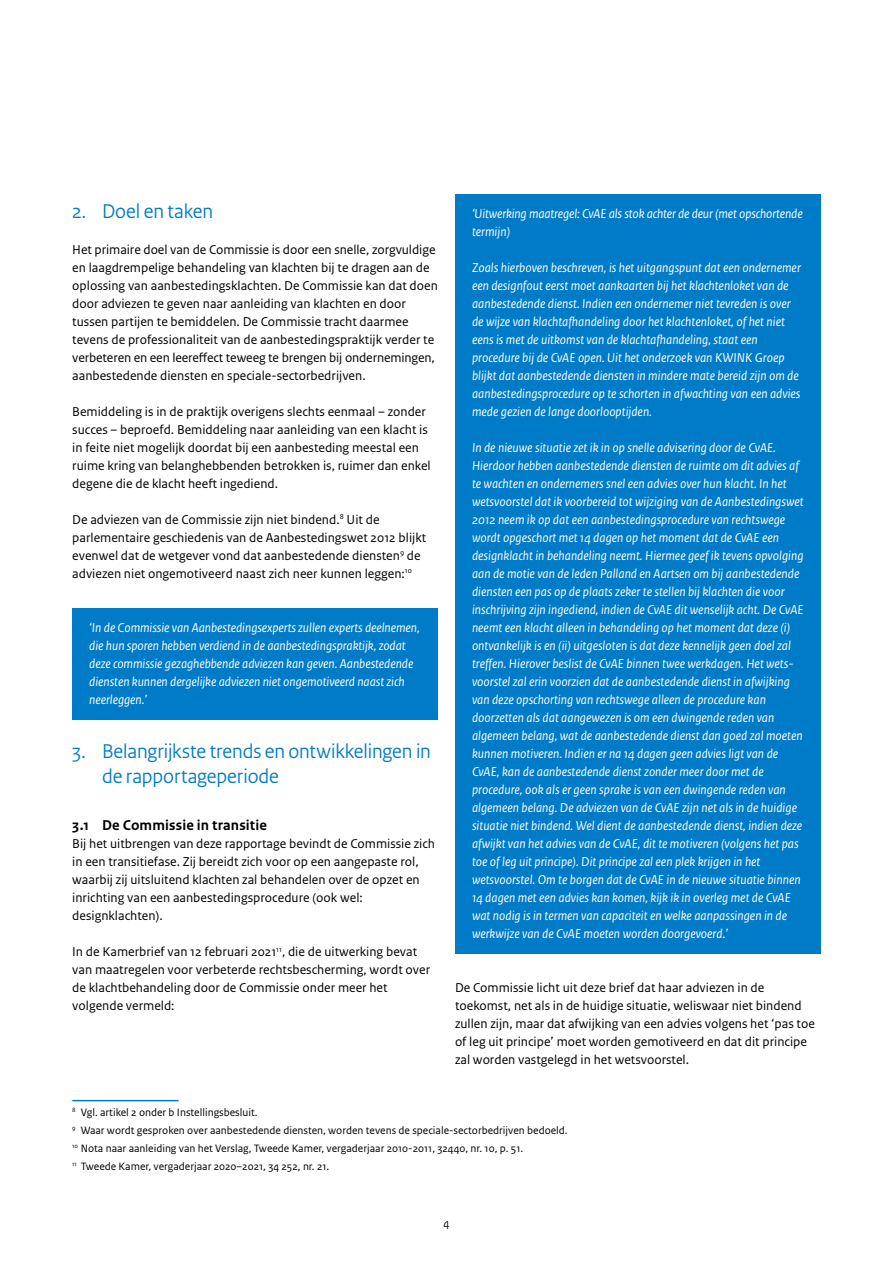
<style>
.page{position:relative;width:893px;height:1263px;background:#fff}
.page>*{position:absolute;margin:0;border:0;box-sizing:border-box;transform-origin:0 0}
._02_RO_Kop{font:21px/25.5px "Rijksoverheid Sans Heading";letter-spacing:-.005em;color:#007bc7}
._03_RO_Paragraafkop{font:700 15px "Rijksoverheid Sans Text";letter-spacing:.01em;color:#000}
.Kader_Broodtekst{font:italic 13.5px/18px "Rijksoverheid Sans Text";color:#fff}
.P_RO_Broodtekst{font:13.5px/18px "Rijksoverheid Sans Text";color:#000}
.t1{font:12px "Rijksoverheid Sans Heading";color:#000}
._14_RO_Voetnoot{font:11.25px "Rijksoverheid Sans Text";color:#000}
</style>
<div class="page">
<div style="left:72px;top:608px;width:366px;height:111px;background:#007bc7"></div>
<hr style="left:72px;top:1100px;width:107px;height:1px;background:#007bc7">
<div style="left:455px;top:194px;width:366px;height:57px;background:#007bc7"></div>
<div style="left:455px;top:248px;width:366px;height:183px;background:#007bc7"></div>
<div style="left:455px;top:428px;width:366px;height:525px;background:#007bc7"></div>
<h2 class="_02_RO_Kop" style="left:72px;top:199px;width:142px">2. Doel en taken</h2>
<p class="P_RO_Broodtekst" style="left:72px;top:241px;width:367px">Het primaire doel van de Commissie is door een snelle, zorgvuldige en laagdrempelige behandeling van klachten bij te dragen aan de oplossing van aanbestedingsklachten. De Commissie kan dat doen door adviezen te geven naar aanleiding van klachten en door tussen partijen te bemiddelen. De Commissie tracht daarmee tevens de professionaliteit van de aanbestedingspraktijk verder te verbeteren en een leereffect teweeg te brengen bij ondernemingen, aanbestedende diensten en speciale-sectorbedrijven.</p>
<p class="P_RO_Broodtekst" style="left:72px;top:403px;width:360px">Bemiddeling is in de praktijk overigens slechts eenmaal – zonder succes – beproefd. Bemiddeling naar aanleiding van een klacht is in feite niet mogelijk doordat bij een aanbesteding meestal een ruime kring van belanghebbenden betrokken is, ruimer dan enkel degene die de klacht heeft ingediend.</p>
<p class="P_RO_Broodtekst" style="left:72px;top:511px;width:356px">De adviezen van de Commissie zijn niet bindend.<sup>8</sup> Uit de parlementaire geschiedenis van de Aanbestedingswet 2012 blijkt evenwel dat de wetgever vond dat aanbestedende diensten<sup>9</sup> de adviezen niet ongemotiveerd naast zich neer kunnen leggen:<sup>10</sup></p>
<p class="Kader_Broodtekst" style="left:89px;top:619px;width:332px">‘In de Commissie van Aanbestedingsexperts zullen experts deelnemen, die hun sporen hebben verdiend in de aanbestedingspraktijk, zodat deze commissie gezaghebbende adviezen kan geven. Aanbestedende diensten kunnen dergelijke adviezen niet ongemotiveerd naast zich neerleggen.’</p>
<h2 class="_02_RO_Kop" style="left:102px;top:739px;width:330px;text-indent:-30px">3. Belangrijkste trends en ontwikkelingen in de rapportageperiode</h2>
<h3 class="_03_RO_Paragraafkop" style="left:72px;top:816px;width:196px">3.1 De Commissie in transitie</h3>
<p class="P_RO_Broodtekst" style="left:72px;top:835px;width:364px">Bij het uitbrengen van deze rapportage bevindt de Commissie zich in een transitiefase. Zij bereidt zich voor op een aangepaste rol, waarbij zij uitsluitend klachten zal behandelen over de opzet en inrichting van een aanbestedingsprocedure (ook wel: designklachten).</p>
<p class="P_RO_Broodtekst" style="left:72px;top:943px;width:359px">In de Kamerbrief van 12 februari 2021<sup>11</sup>, die de uitwerking bevat van maatregelen voor verbeterde rechtsbescherming, wordt over de klachtbehandeling door de Commissie onder meer het volgende vermeld:</p>
<p class="Kader_Broodtekst" style="left:472px;top:205px;width:332px">‘Uitwerking maatregel: CvAE als stok achter de deur (met opschortende termijn)</p>
<p class="Kader_Broodtekst" style="left:472px;top:259px;width:330px">Zoals hierboven beschreven, is het uitgangspunt dat een ondernemer een designfout eerst moet aankaarten bij het klachtenloket van de aanbestedende dienst. Indien een ondernemer niet tevreden is over de wijze van klachtafhandeling door het klachtenloket, of het niet eens is met de uitkomst van de klachtafhandeling, staat een procedure bij de CvAE open. Uit het onderzoek van KWINK Groep blijkt dat aanbestedende diensten in mindere mate bereid zijn om de aanbestedingsprocedure op te schorten in afwachting van een advies mede gezien de lange doorlooptijden.</p>
<p class="Kader_Broodtekst" style="left:472px;top:439px;width:333px">In de nieuwe situatie zet ik in op snelle advisering door de CvAE.<br>Hierdoor hebben aanbestedende diensten de ruimte om dit advies af te wachten en ondernemers snel een advies over hun klacht. In het wetsvoorstel dat ik voorbereid tot wijziging van de Aanbestedingswet 2012 neem ik op dat een aanbestedingsprocedure van rechtswege wordt opgeschort met 14 dagen op het moment dat de CvAE een designklacht in behandeling neemt. Hiermee geef ik tevens opvolging aan de motie van de leden Palland en Aartsen om bij aanbestedende diensten een pas op de plaats zeker te stellen bij klachten die voor inschrijving zijn ingediend, indien de CvAE dit wenselijk acht. De CvAE neemt een klacht alleen in behandeling op het moment dat deze (i) ontvankelijk is en (ii) uitgesloten is dat deze kennelijk geen doel zal treffen. Hierover beslist de CvAE binnen twee werkdagen. Het wets&shy;voorstel zal erin voorzien dat de aanbestedende dienst in afwijking van deze opschorting van rechtswege alleen de procedure kan doorzetten als dat aangewezen is om een dwingende reden van algemeen belang, wat de aanbestedende dienst dan goed zal moeten kunnen motiveren. Indien er na 14 dagen geen advies ligt van de CvAE, kan de aanbestedende dienst zonder meer door met de procedure, ook als er geen sprake is van een dwingende reden van algemeen belang. De adviezen van de CvAE zijn net als in de huidige situatie niet bindend. Wel dient de aanbestedende dienst, indien deze afwijkt van het advies van de CvAE, dit te motiveren (volgens het pas toe of leg uit principe). Dit principe zal een plek krijgen in het wetsvoorstel. Om te borgen dat de CvAE in de nieuwe situatie binnen 14 dagen met een advies kan komen, kijk ik in overleg met de CvAE wat nodig is in termen van capaciteit en welke aanpassingen in de werkwijze van de CvAE moeten worden doorgevoerd.’</p>
<p class="P_RO_Broodtekst" style="left:455px;top:979px;width:361px">De Commissie licht uit deze brief dat haar adviezen in de toekomst, net als in de huidige situatie, weliswaar niet bindend zullen zijn, maar dat afwijking van een advies volgens het ‘pas toe of leg uit principe’ moet worden gemotiveerd en dat dit principe zal worden vastgelegd in het wetsvoorstel.</p>
<p class="_14_RO_Voetnoot" style="left:72px;top:1106px;width:187px"><sup>8</sup> Vgl. artikel 2 onder b Instellingsbesluit.</p>
<p class="_14_RO_Voetnoot" style="left:72px;top:1124px;width:497px"><sup>9</sup> Waar wordt gesproken over aanbestedende diensten, worden tevens de speciale-sectorbedrijven bedoeld.</p>
<p class="_14_RO_Voetnoot" style="left:72px;top:1142px;width:452px"><sup>10</sup> Nota naar aanleiding van het Verslag, Tweede Kamer, vergaderjaar 2010-2011, 32440, nr. 10, p. 51.</p>
<p class="_14_RO_Voetnoot" style="left:72px;top:1160px;width:259px"><sup>11</sup> Tweede Kamer, vergaderjaar 2020–2021, 34 252, nr. 21.</p>
<p class="t1" style="left:443px;top:1216px;width:7px">4</p>
</div>
